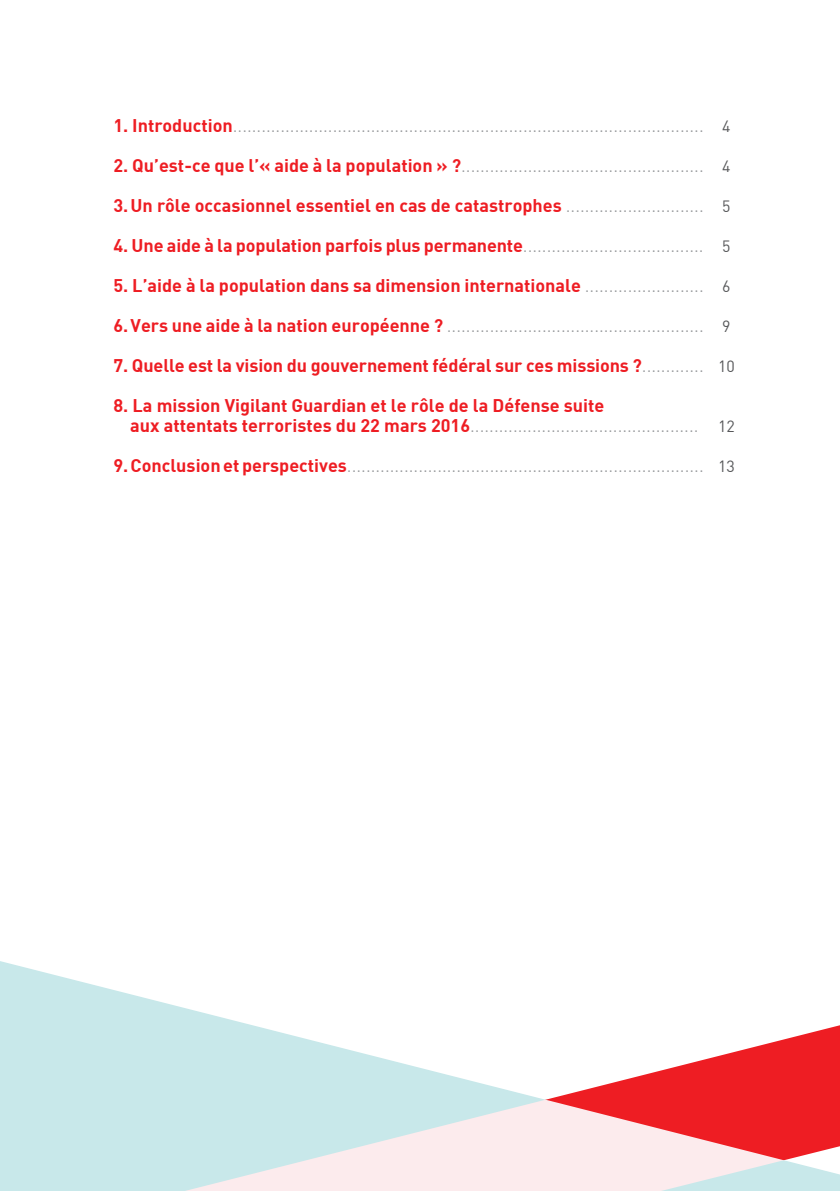
<style>
.page{position:relative;width:840px;height:1191px;background:#fff}
.page>*{position:absolute;margin:0;border:0;box-sizing:border-box;transform-origin:0 0}
.t1{font:18px "DIN Light Alternate";color:#939598}
.t2{font:18px "DIN Bold";color:#ee1d23}
.t3{font:16px "DIN";color:#57585a}
.s1{font-family:"DIN Bold";color:#ee1d23}
.s2{font-family:"DIN Light Alternate";color:#939598}
</style>
<div class="page">
<svg style="left:0;top:961px;width:235px;height:60px"></svg>
<svg style="left:0;top:1021px;width:839px;height:170px"></svg>
<p class="t1" style="left:113px;top:114px;width:591px"><span class="s1">1. Introduction</span>...................................................................................................</p>
<p class="t1" style="left:113px;top:154px;width:591px"><span class="s1">2. Qu’est-ce que l’« aide à la population » ?</span>...................................................</p>
<p class="t2" style="left:113px;top:193px;width:591px">3.Un rôle occasionnel essentiel en cas de catastrophes <span class="s2">.............................</span></p>
<p class="t2" style="left:113px;top:233px;width:591px">4. Une aide à la population parfois plus permanente<span class="s2">......................................</span></p>
<p class="t2" style="left:113px;top:273px;width:591px">5. L’aide à la population dans sa dimension internationale <span class="s2">.........................</span></p>
<p class="t1" style="left:113px;top:314px;width:591px"><span class="s1">6.Vers une aide à la nation européenne ?</span> ......................................................</p>
<p class="t2" style="left:113px;top:353px;width:591px">7. Quelle est la vision du gouvernement fédéral sur ces missions ?<span class="s2">.............</span></p>
<p class="t2" style="left:113px;top:393px;width:492px">8. La mission Vigilant Guardian et le rôle de la Défense suite</p>
<p class="t1" style="left:130px;top:414px;width:569px"><span class="s1">aux attentats terroristes du 22 mars 2016</span>................................................</p>
<p class="t1" style="left:113px;top:454px;width:591px"><span class="s1">9.Conclusion et perspectives</span>...........................................................................</p>
<p class="t3" style="left:721px;top:116px;width:10px">4</p>
<p class="t3" style="left:721px;top:156px;width:10px">4</p>
<p class="t3" style="left:721px;top:196px;width:10px">5</p>
<p class="t3" style="left:721px;top:236px;width:10px">5</p>
<p class="t3" style="left:721px;top:276px;width:10px">6</p>
<p class="t3" style="left:721px;top:316px;width:10px">9</p>
<p class="t3" style="left:717px;top:356px;width:18px">10</p>
<p class="t3" style="left:717px;top:416px;width:18px">12</p>
<p class="t3" style="left:717px;top:456px;width:18px">13</p>
</div>
